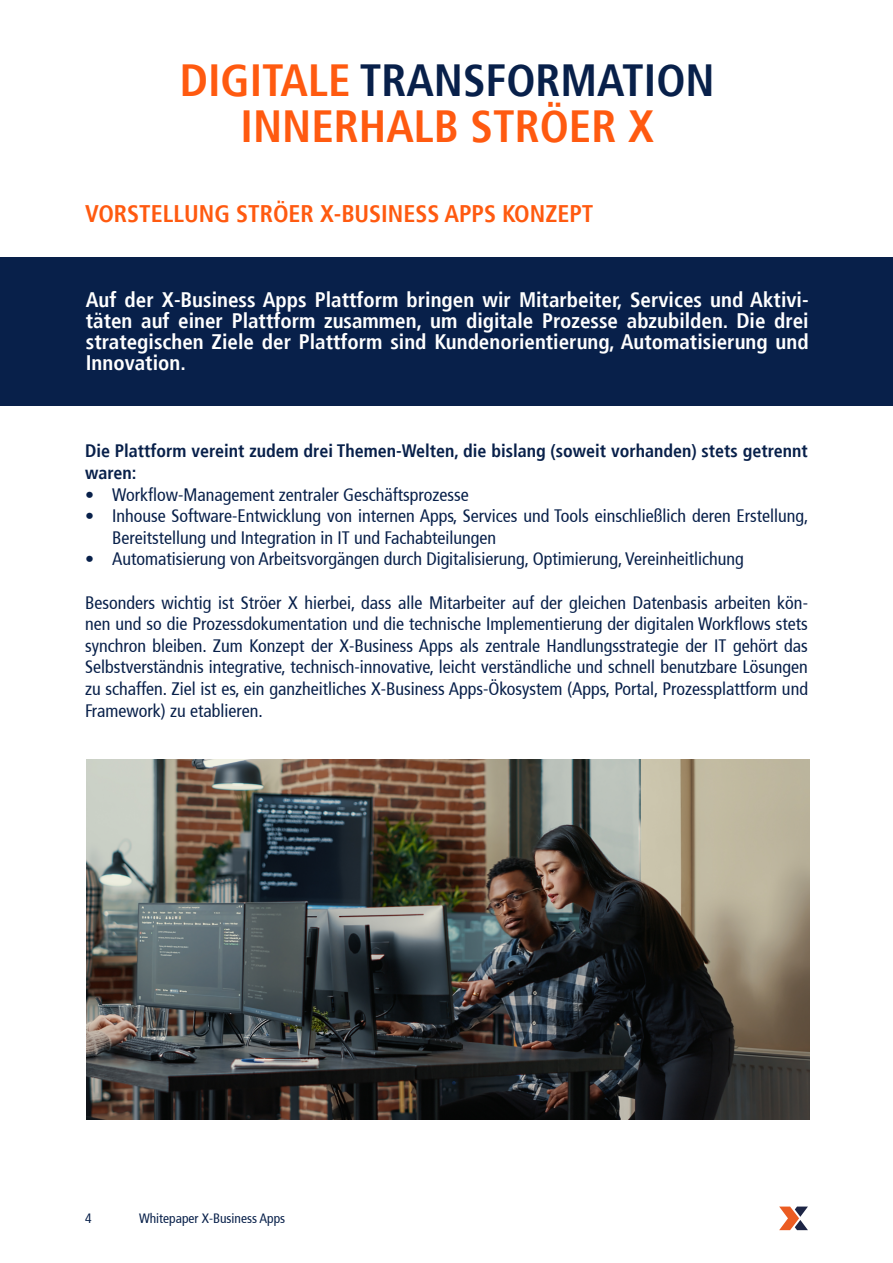
<style>
.page{position:relative;width:893px;height:1263px;background:#fff}
.page>*{position:absolute;margin:0;border:0;box-sizing:border-box;transform-origin:0 0}
.t1{font:700 condensed 45px/46px "Stroeer Frutiger";color:#ff5a10;text-align:center}
.t2{font:700 condensed 24px "Stroeer Frutiger";color:#ff5a10}
.t3{font:700 condensed 21px/21px "Stroeer Frutiger";color:#fff;text-align:justify}
.t4{font:condensed 18px/21.6px "Stroeer Frutiger";color:#08204a}
.t5{font:700 condensed 18px/21.6px "Stroeer Frutiger";color:#08204a}
.t6{font:condensed 13.5px "Stroeer Frutiger";color:#08204a}
.s1{color:#08204a}
</style>
<div class="page">
<svg style="left:779px;top:1206px;width:29px;height:24px"></svg>
<div style="left:1px;top:257px;width:892px;height:148px;background:#08204a"></div>
<img style="left:87px;top:760px;width:722px;height:360px">
<h1 class="t1" style="left:180px;top:58px;width:537px">DIGITALE <span class="s1">TRANSFORMATION<br></span>INNERHALB STRÖER X</h1>
<h2 class="t2" style="left:85px;top:200px;width:510px">VORSTELLUNG STRÖER X-BUSINESS APPS KONZEPT</h2>
<p class="t3" style="left:86px;top:289px;width:724px">Auf der X-Business Apps Plattform bringen wir Mitarbeiter, Services und Aktivi&shy;täten auf einer Plattform zusammen, um digitale Prozesse abzubilden. Die drei strategischen Ziele der Plattform sind Kundenorientierung, Automatisierung und Innovation.</p>
<p class="t5" style="left:85px;top:440px;width:724px">Die Plattform vereint zudem drei Themen-Welten, die bislang (soweit vorhanden) stets getrennt waren:</p>
<p class="t4" style="left:85px;top:484px;width:385px">• Workflow-Management zentraler Geschäftsprozesse</p>
<p class="t4" style="left:112px;top:505px;width:698px;text-indent:-27px">• Inhouse Software-Entwicklung von internen Apps, Services und Tools einschließlich deren Erstellung,<br>Bereitstellung und Integration in IT und Fachabteilungen</p>
<p class="t4" style="left:85px;top:548px;width:660px">• Automatisierung von Arbeitsvorgängen durch Digitalisierung, Optimierung, Vereinheitlichung</p>
<p class="t4" style="left:85px;top:592px;width:724px;text-align:justify">Besonders wichtig ist Ströer X hierbei, dass alle Mitarbeiter auf der gleichen Datenbasis arbeiten kön&shy;nen und so die Prozessdokumentation und die technische Implementierung der digitalen Workflows stets synchron bleiben. Zum Konzept der X-Business Apps als zentrale Handlungsstrategie der IT gehört das Selbstverständnis integrative, technisch-innovative, leicht verständliche und schnell benutzbare Lösungen zu schaffen. Ziel ist es, ein ganzheitliches X-Business Apps-Ökosystem (Apps, Portal, Prozessplattform und Framework) zu etablieren.</p>
<p class="t6" style="left:85px;top:1211px;width:8px">4</p>
<p class="t6" style="left:139px;top:1211px;width:148px">Whitepaper X-Business Apps</p>
</div>
